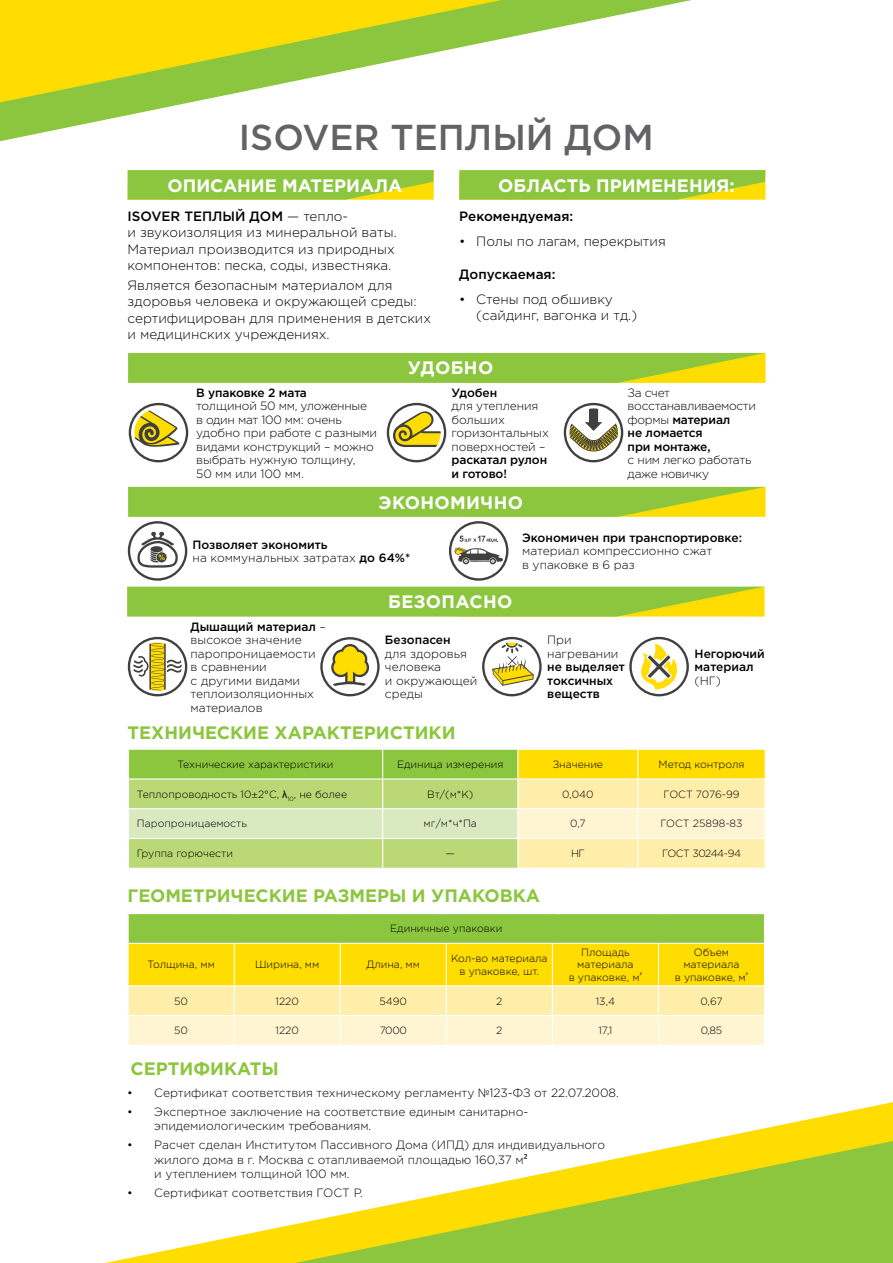
<style>
.page{position:relative;width:893px;height:1263px;background:#fff}
.page>*{position:absolute;margin:0;border:0;box-sizing:border-box;transform-origin:0 0}
.t1{font:500 36px "Gotham Pro";color:#636366}
.t2{font:700 18px "Gotham Pro";color:#8cc63e}
.t3{font:700 18px "Gotham Pro";color:#fff}
.t4{font:700 18px "Gotham Pro";letter-spacing:.02em;color:#fff}
.t5{font:300 13.5px/16.2px "Gotham Pro";color:#000}
.t6{font:500 13.5px "Gotham Pro";color:#000}
.t7{font:300 12px/13.5px "Gotham Pro";color:#000}
.t8{font:500 12px/13.5px "Gotham Pro";color:#000}
.t9{font:300 12px/13.5px "Gotham Pro";letter-spacing:-.025em;color:#000}
.t10{font:300 10.5px/12.6px "Gotham Pro";color:#000;text-align:center}
.t11{font:300 10.5px "Gotham Pro";letter-spacing:-.04em;color:#000}
.t12{font:300 10.5px "Gotham Pro";letter-spacing:-.02em;color:#000}
.s1{font-weight:500}
.s2{font-weight:300}
.s3{font-family:"Arial";font-weight:400}
.s4{font-family:"Myriad Pro";font-weight:400}
</style>
<div class="page">
<svg style="left:128px;top:637px;width:60px;height:59px"></svg>
<svg style="left:386px;top:403px;width:61px;height:59px"></svg>
<svg style="left:459px;top:170px;width:306px;height:30px;background:#97c839"></svg>
<svg style="left:128px;top:170px;width:306px;height:30px;background:#97c839"></svg>
<svg style="left:127px;top:587px;width:638px;height:30px;background:#9ac938"></svg>
<svg style="left:128px;top:353px;width:637px;height:30px;background:#99c837"></svg>
<svg style="left:320px;top:637px;width:60px;height:59px"></svg>
<svg style="left:128px;top:749px;width:638px;height:119px;background:#d4e185"></svg>
<svg style="left:128px;top:914px;width:637px;height:131px;background:#e5e168"></svg>
<hr style="left:128px;top:943px;width:106px;height:1px;background:#fff">
<hr style="left:234px;top:943px;width:106px;height:1px;background:#fff">
<hr style="left:340px;top:943px;width:106px;height:1px;background:#fff">
<hr style="left:446px;top:943px;width:106px;height:1px;background:#fff">
<hr style="left:552px;top:943px;width:106px;height:1px;background:#fff">
<hr style="left:658px;top:943px;width:107px;height:1px;background:#fff">
<svg style="left:128px;top:403px;width:61px;height:59px"></svg>
<svg style="left:128px;top:487px;width:637px;height:94px"></svg>
<svg style="left:563px;top:403px;width:60px;height:59px"></svg>
<svg style="left:629px;top:637px;width:60px;height:59px"></svg>
<svg style="left:482px;top:637px;width:60px;height:59px"></svg>
<svg style="left:0;top:0;width:692px;height:142px"></svg>
<svg style="left:0;top:0;width:604px;height:106px"></svg>
<svg style="left:105px;top:1102px;width:788px;height:161px"></svg>
<svg style="left:191px;top:1136px;width:702px;height:127px"></svg>
<h1 class="t1" style="left:239px;top:116px;width:416px">ISOVER ТЕПЛЫЙ ДОМ</h1>
<h2 class="t3" style="left:168px;top:175px;width:236px">ОПИСАНИЕ МАТЕРИАЛА</h2>
<p class="t5" style="left:128px;top:208px;width:271px"><span class="s1">ISOVER ТЕПЛЫЙ ДОМ</span> — тепло-<br>и звукоизоляция из минеральной ваты.<br>Материал производится из природных компонентов: песка, соды, известняка.</p>
<p class="t5" style="left:128px;top:277px;width:305px">Является безопасным материалом для здоровья человека и окружающей среды: сертифицирован для применения в детских и медицинских учреждениях.</p>
<h2 class="t3" style="left:498px;top:175px;width:238px">ОБЛАСТЬ ПРИМЕНЕНИЯ:</h2>
<p class="t6" style="left:459px;top:209px;width:116px">Рекомендуемая:</p>
<p class="t5" style="left:459px;top:233px;width:208px">• Полы по лагам, перекрытия</p>
<p class="t6" style="left:459px;top:267px;width:98px">Допускаемая:</p>
<p class="t5" style="left:476px;top:291px;width:162px;text-indent:-17px">• Стены под обшивку (сайдинг, вагонка и тд.)</p>
<p class="t8" style="left:196px;top:385px;width:112px">В упаковке 2 мата</p>
<p class="t7" style="left:196px;top:399px;width:182px">толщиной 50 мм, уложенные<br>в один мат 100 мм: очень удобно при работе с разными видами конструкций – можно выбрать нужную толщину,<br>50 мм или 100 мм.</p>
<h2 class="t3" style="left:408px;top:358px;width:87px">УДОБНО</h2>
<p class="t8" style="left:452px;top:385px;width:47px">Удобен</p>
<p class="t7" style="left:452px;top:399px;width:99px">для утепления больших горизонтальных поверхностей –</p>
<p class="t8" style="left:452px;top:453px;width:97px">раскатал рулон и готово!</p>
<h2 class="t4" style="left:379px;top:492px;width:146px">ЭКОНОМИЧНО</h2>
<p class="t9" style="left:628px;top:386px;width:130px">За счет восстанавливаемости формы <span class="s1">материал<br>не ломается<br>при монтаже,</span></p>
<p class="t9" style="left:628px;top:453px;width:125px">с ним легко работать даже новичку</p>
<p class="t8" style="left:193px;top:537px;width:219px">Позволяет экономить<br><span class="s2">на коммунальных затратах</span> до 64%*</p>
<p class="t7" style="left:191px;top:620px;width:137px"><span class="s1">Дышащий материал</span> – высокое значение паропроницаемости<br>в сравнении<br>с другими видами теплоизоляционных материалов</p>
<h2 class="t4" style="left:388px;top:591px;width:126px">БЕЗОПАСНО</h2>
<p class="t8" style="left:385px;top:633px;width:67px">Безопасен</p>
<p class="t7" style="left:385px;top:647px;width:94px">для здоровья человека<br>и окружающей среды</p>
<h2 class="t2" style="left:128px;top:722px;width:330px">ТЕХНИЧЕСКИЕ ХАРАКТЕРИСТИКИ</h2>
<p class="t8" style="left:522px;top:530px;width:221px">Экономичен при транспортировке:</p>
<p class="t7" style="left:522px;top:544px;width:192px">материал компрессионно сжат в упаковке в 6 раз</p>
<p class="t7" style="left:547px;top:633px;width:73px">При нагревании</p>
<p class="t8" style="left:547px;top:660px;width:79px">не выделяет токсичных веществ</p>
<p class="t8" style="left:695px;top:646px;width:72px">Негорючий материал</p>
<p class="t7" style="left:695px;top:674px;width:28px">(НГ)</p>
<p class="t10" style="left:178px;top:758px;width:157px">Технические характеристики</p>
<p class="t10" style="left:397px;top:758px;width:108px">Единица измерения</p>
<p class="t10" style="left:553px;top:758px;width:52px">Значение</p>
<p class="t10" style="left:659px;top:758px;width:87px">Метод контроля</p>
<p class="t10" style="left:137px;top:788px;width:212px">Теплопроводность 10±2°С, <span class="s3">λ</span><sub>10</sub>, не более</p>
<p class="t10" style="left:427px;top:788px;width:48px">Вт/(м*К)</p>
<p class="t10" style="left:562px;top:788px;width:33px">0,040</p>
<p class="t12" style="left:664px;top:788px;width:77px">ГОСТ 7076-99</p>
<p class="t10" style="left:137px;top:817px;width:111px">Паропроницаемость</p>
<p class="t10" style="left:424px;top:817px;width:55px">мг/м*ч*Па</p>
<p class="t10" style="left:570px;top:817px;width:17px">0,7</p>
<p class="t10" style="left:660px;top:817px;width:84px">ГОСТ 25898-83</p>
<p class="t10" style="left:137px;top:847px;width:98px">Группа горючести</p>
<p class="t10" style="left:446px;top:847px;width:11px">—</p>
<p class="t10" style="left:571px;top:847px;width:15px">НГ</p>
<p class="t11" style="left:662px;top:848px;width:80px">ГОСТ 30244-94</p>
<h2 class="t2" style="left:128px;top:885px;width:414px">ГЕОМЕТРИЧЕСКИЕ РАЗМЕРЫ И УПАКОВКА</h2>
<p class="t10" style="left:390px;top:922px;width:114px">Единичные упаковки</p>
<p class="t10" style="left:147px;top:958px;width:69px">Толщина, мм</p>
<p class="t10" style="left:255px;top:958px;width:66px">Ширина, мм</p>
<p class="t10" style="left:367px;top:958px;width:55px">Длина, мм</p>
<p class="t10" style="left:451px;top:952px;width:98px">Кол-во материала в упаковке, шт.</p>
<p class="t10" style="left:569px;top:946px;width:75px">Площадь материала<br>в упаковке, м<sup>2</sup></p>
<p class="t10" style="left:675px;top:946px;width:75px">Объем материала<br>в упаковке, м<sup>3</sup></p>
<p class="t10" style="left:174px;top:995px;width:15px">50</p>
<p class="t10" style="left:276px;top:995px;width:25px">1220</p>
<p class="t10" style="left:380px;top:995px;width:29px">5490</p>
<p class="t10" style="left:496px;top:995px;width:8px">2</p>
<p class="t10" style="left:596px;top:995px;width:21px">13,4</p>
<p class="t10" style="left:700px;top:995px;width:24px">0,67</p>
<p class="t10" style="left:174px;top:1024px;width:15px">50</p>
<p class="t10" style="left:276px;top:1024px;width:25px">1220</p>
<p class="t10" style="left:380px;top:1024px;width:29px">7000</p>
<p class="t10" style="left:496px;top:1024px;width:8px">2</p>
<p class="t10" style="left:598px;top:1024px;width:16px">17,1</p>
<p class="t10" style="left:701px;top:1024px;width:23px">0,85</p>
<h2 class="t2" style="left:131px;top:1058px;width:150px">СЕРТИФИКАТЫ</h2>
<p class="t7" style="left:127px;top:1086px;width:493px">• Сертификат соответствия техническому регламенту №123-ФЗ от 22.07.2008.</p>
<p class="t7" style="left:154px;top:1105px;width:376px;line-height:14.4px;text-indent:-27px">• Экспертное заключение на соответствие единым санитарно&shy;эпидемиологическим требованиям.</p>
<p class="t7" style="left:154px;top:1138px;width:452px;line-height:14.4px;text-indent:-27px">• Расчет сделан Институтом Пассивного Дома (ИПД) для индивидуального жилого дома в г. Москва с отапливаемой площадью 160,37 м<span class="s4">2<br></span>и утеплением толщиной 100 мм.</p>
<p class="t7" style="left:127px;top:1186px;width:237px">• Сертификат соответствия ГОСТ Р.</p>
</div>
